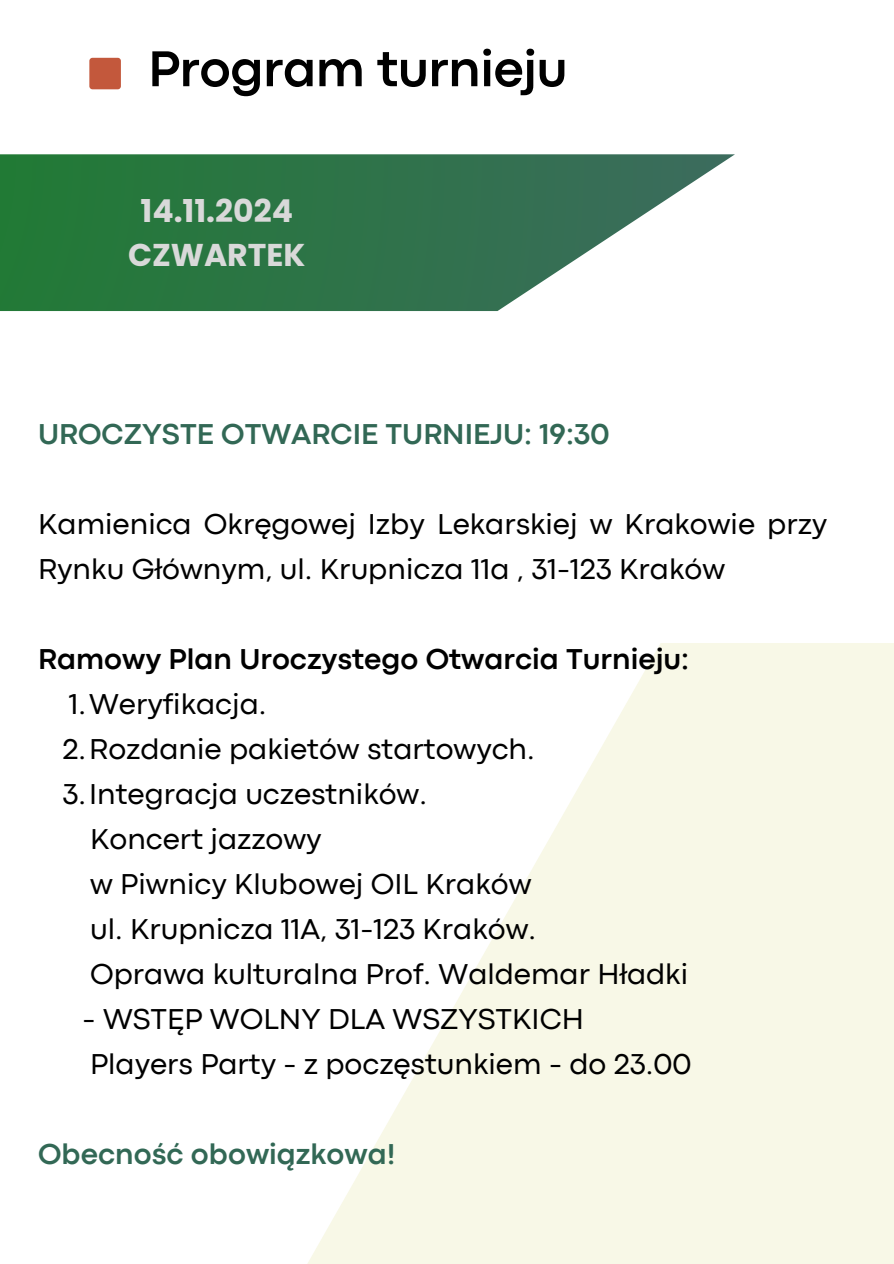
<style>
.page{position:relative;width:894px;height:1264px;background:#fff}
.page>*{position:absolute;margin:0;border:0;box-sizing:border-box;transform-origin:0 0}
.t1{font:700 52.5px "Codec Pro";letter-spacing:-.01em;color:#000}
.t2{font:700 31.5px/43.8px "Poppins";color:#d9d9d9;text-align:center}
.t3{font:30px/45px "Codec Pro";color:#000}
.t4{font:700 30px "Codec Pro";color:#326855}
.t5{font:700 30px "Codec Pro";color:#000}
</style>
<div class="page">
<svg style="left:0;top:154px;width:734px;height:157px"></svg>
<div style="left:89px;top:58px;width:32px;height:31px;background:#c3583c;border-radius:3px"></div>
<svg style="left:308px;top:643px;width:585px;height:620px;fill:#f8f8e7"></svg>
<h1 class="t1" style="left:148px;top:50px;width:420px">Program turnieju</h1>
<p class="t2" style="left:128px;top:189px;width:179px">14.11.2024<br>CZWARTEK</p>
<h2 class="t4" style="left:38px;top:423px;width:572px">UROCZYSTE OTWARCIE TURNIEJU: 19:30</h2>
<h2 class="t3" style="left:38px;top:503px;width:790px">Kamienica Okręgowej Izby Lekarskiej w Krakowie przy<br>Rynku Głównym, ul. Krupnicza 11a , 31-123 Kraków</h2>
<p class="t5" style="left:38px;top:648px;width:652px">Ramowy Plan Uroczystego Otwarcia Turnieju:</p>
<h3 class="t3" style="left:69px;top:683px;width:199px">1.Weryfikacja.</h3>
<p class="t3" style="left:63px;top:728px;width:473px">2.Rozdanie pakietów startowych.</p>
<p class="t3" style="left:63px;top:773px;width:366px">3.Integracja uczestników.</p>
<p class="t3" style="left:90px;top:818px;width:233px">Koncert jazzowy</p>
<p class="t3" style="left:90px;top:863px;width:443px">w Piwnicy Klubowej OIL Kraków</p>
<p class="t3" style="left:90px;top:908px;width:447px">ul. Krupnicza 11A, 31-123 Kraków.</p>
<p class="t3" style="left:90px;top:953px;width:599px">Oprawa kulturalna Prof. Waldemar Hładki</p>
<p class="t3" style="left:83px;top:998px;width:502px">- WSTĘP WOLNY DLA WSZYSTKICH</p>
<p class="t3" style="left:90px;top:1043px;width:602px">Players Party - z poczęstunkiem - do 23.00</p>
<p class="t4" style="left:38px;top:1143px;width:359px">Obecność obowiązkowa!</p>
</div>
